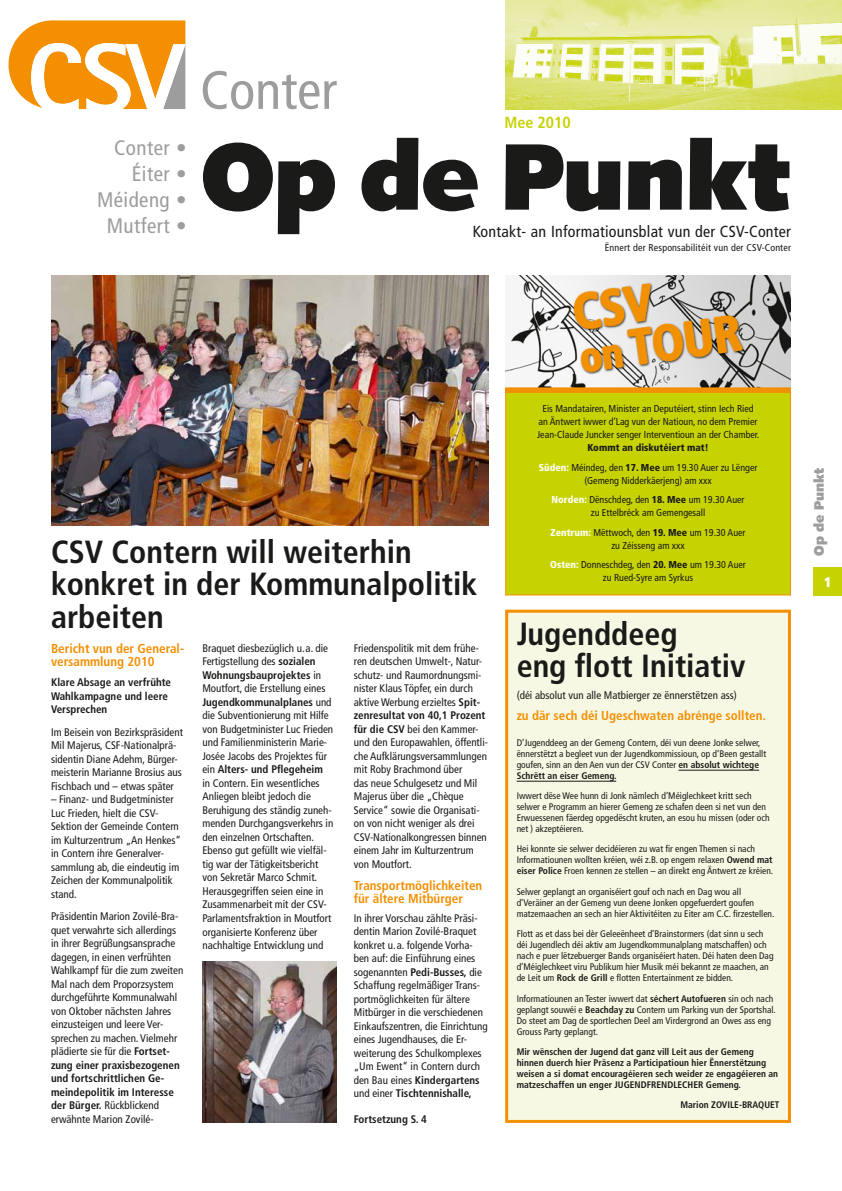
<style>
.page{position:relative;width:842px;height:1191px;background:#fff}
.page>*{position:absolute;margin:0;border:0;box-sizing:border-box;transform-origin:0 0}
.t1{font:900 94.2px "Syntax LT Std";letter-spacing:-.015em;color:#1a1a18}
.t2{font:condensed 54px "Frutiger LT Std";color:#9c9d9d}
.t3{font:700 condensed 32px/32px "Frutiger LT Std";color:#1a1a18}
.t4{font:condensed 21px/26px "Frutiger LT Std";letter-spacing:.02em;color:#9c9d9d;text-align:right}
.t5{font:condensed 16px "Frutiger LT Std";letter-spacing:.015em;color:#1a1a18}
.t6{font:700 condensed 16px "Frutiger LT Std";color:#c7d300}
.t7{font:900 condensed 14px "Frutiger LT Std";color:#fff}
.t8{font:900 13.6px "Syntax LT Std";color:#9c9d9d}
.t9{font:700 condensed 13px/13px "Frutiger LT Std";color:#f38f00}
.t10{font:condensed 11px/13.5px "Frutiger LT Std";color:#1a1a18}
.t11{font:700 condensed 11px/13.5px "Frutiger LT Std";color:#1a1a18}
.t12{font:condensed 10px/19.5px "Frutiger LT Std";color:#1a1a18;text-align:center}
.t13{font:condensed 9.5px/11px "Frutiger LT Std";color:#1a1a18}
.t14{font:700 condensed 9.5px/11px "Frutiger LT Std";color:#1a1a18}
.s1{font-weight:700}
.s2{font-weight:900}
.s3{font-weight:900;color:#fff}
</style>
<div class="page">
<img style="left:51px;top:275px;width:437px;height:251px">
<img style="left:202px;top:961px;width:135px;height:162px">
<div style="left:507px;top:611px;width:282px;height:510px;background:#f7f8e4"></div>
<hr style="left:678px;top:770px;width:81px;height:1px;background:#1a1a18">
<hr style="left:517px;top:781px;width:99px;height:1px;background:#1a1a18">
<div style="left:505px;top:609px;width:286px;height:514px;border:3px solid #f38f00"></div>
<div style="left:814px;top:567px;width:28px;height:28px;background:#c7d300"></div>
<img style="left:505px;top:0;width:337px;height:109px">
<svg style="left:9px;top:20px;width:176px;height:89px"></svg>
<div style="left:506px;top:275px;width:284px;height:320px;background:#c7d300"></div>
<img style="left:506px;top:275px;width:284px;height:117px">
<h3 class="t4" style="left:97px;top:135px;width:91px">Conter •<br>Éiter •<br>Méideng •<br>Mutfert •</h3>
<h2 class="t2" style="left:200px;top:59px;width:138px">Conter</h2>
<h3 class="t6" style="left:504px;top:113px;width:68px">Mee 2010</h3>
<h1 class="t1" style="left:201px;top:121px;width:590px">Op de Punkt</h1>
<h3 class="t5" style="left:473px;top:222px;width:320px">Kontakt- an Informatiounsblat vun der CSV-Conter</h3>
<p class="t12" style="left:605px;top:238px;width:188px">Ënnert der Responsabilitéit vun der CSV-Conter</p>
<h3 class="t3" style="left:51px;top:536px;width:428px">CSV Contern will weiterhin konkret in der Kommunalpolitik arbeiten</h3>
<p class="t10" style="left:202px;top:641px;width:132px">Braquet diesbezüglich u.a. die<br>Fertigstellung des <span class="s1">sozialen<br>Wohnungsbauprojektes</span> in<br>Moutfort, die Erstellung eines<br><span class="s1">Jugendkommunalplanes</span> und die Subventionierung mit Hilfe von Budgetminister Luc Frieden und Familienministerin Marie-<br>Josée Jacobs des Projektes für ein <span class="s1">Alters- und Pflegeheim </span>in Contern. Ein wesentliches<br>Anliegen bleibt jedoch die<br>Beruhigung des ständig zuneh&shy;menden Durchgangsverkehrs in den einzelnen Ortschaften.<br>Ebenso gut gefüllt wie vielfäl&shy;tig war der Tätigkeitsbericht von Sekretär Marco Schmit.<br>Herausgegriffen seien eine in<br>Zusammenarbeit mit der CSV-<br>Parlamentsfraktion in Moutfort organisierte Konferenz über nachhaltige Entwicklung und</p>
<p class="t10" style="left:354px;top:641px;width:136px">Friedenspolitik mit dem frühe&shy;ren deutschen Umwelt-, Natur&shy;schutz- und Raumordnungsmi&shy;nister Klaus Töpfer, ein durch aktive Werbung erzieltes <span class="s1">Spit&shy;zenresultat von 40,1 Prozent für die CSV</span> bei den Kammer&shy;und den Europawahlen, öffentli&shy;che Aufklärungsversammlungen mit Roby Brachmond über<br>das neue Schulgesetz und Mil<br>Majerus über die „Chèque<br>Service“ sowie die Organisati&shy;on von nicht weniger als drei<br>CSV-Nationalkongressen binnen einem Jahr im Kulturzentrum von Moutfort.</p>
<p class="t9" style="left:51px;top:642px;width:135px">Bericht vun der General&shy;versammlung 2010</p>
<p class="t11" style="left:51px;top:675px;width:122px">Klare Absage an verfrühte<br>Wahlkampagne und leere<br>Versprechen</p>
<p class="t10" style="left:51px;top:725px;width:133px">Im Beisein von Bezirkspräsident<br>Mil Majerus, CSF-Nationalprä&shy;sidentin Diane Adehm, Bürger&shy;meisterin Marianne Brosius aus<br>Fischbach und – etwas später</p>
<p class="t10" style="left:51px;top:792px;width:131px">– Finanz- und Budgetminister<br>Luc Frieden, hielt die CSV-<br>Sektion der Gemeinde Contern im Kulturzentrum „An Henkes“ in Contern ihre Generalver&shy;sammlung ab, die eindeutig im<br>Zeichen der Kommunalpolitik stand.</p>
<p class="t10" style="left:51px;top:909px;width:134px">Präsidentin Marion Zovilé-Bra&shy;quet verwahrte sich allerdings in ihrer Begrüßungsansprache dagegen, in einen verfrühten<br>Wahlkampf für die zum zweiten<br>Mal nach dem Proporzsystem durchgeführte Kommunalwahl von Oktober nächsten Jahres einzusteigen und leere Ver&shy;sprechen zu machen. Vielmehr plädierte sie für die <span class="s1">Fortset&shy;zung einer praxisbezogenen und fortschrittlichen Ge&shy;meindepolitik im Interesse der Bürger.</span> Rückblickend erwähnte Marion Zovilé-</p>
<p class="t9" style="left:354px;top:878px;width:130px">Transportmöglichkeiten für ältere Mitbürger</p>
<p class="t10" style="left:354px;top:911px;width:135px">In ihrer Vorschau zählte Präsi&shy;dentin Marion Zovilé-Braquet konkret u.a. folgende Vorha&shy;ben auf: die Einführung eines sogenannten <span class="s1">Pedi-Busses,</span> die<br>Schaffung regelmäßiger Trans&shy;portmöglichkeiten für ältere<br>Mitbürger in die verschiedenen<br>Einkaufszentren, die Einrichtung eines Jugendhauses, die Er&shy;weiterung des Schulkomplexes „Um Ewent“ in Contern durch den Bau eines <span class="s1">Kindergartens </span>und einer <span class="s1">Tischtennishalle,</span></p>
<p class="t11" style="left:354px;top:1112px;width:74px">Fortsetzung S. 4</p>
<p class="t12" style="left:537px;top:402px;width:224px;line-height:13px">Eis Mandatairen, Minister an Deputéiert, stinn Iech Ried an Äntwert iwwer d’Lag vun der Natioun, no dem Premier<br>Jean-Claude Juncker senger Interventioun an der Chamber.</p>
<p class="t12" style="left:539px;top:438px;width:220px"><span class="s2">Kommt an diskutéiert mat!<br></span><span class="s3">Süden:</span> Méindeg, den <span class="s2">17. Mee</span> um 19.30 Auer zu Lënger</p>
<p class="t12" style="left:552px;top:470px;width:194px">(Gemeng Nidderkäerjeng) am xxx<br><span class="s3">Norden:</span> Dënschdeg, den <span class="s2">18. Mee</span> um 19.30 Auer</p>
<p class="t12" style="left:551px;top:503px;width:196px">zu Ettelbréck am Gemengesall<br><span class="s3">Zentrum:</span> Mëttwoch, den <span class="s2">19. Mee</span> um 19.30 Auer</p>
<p class="t12" style="left:550px;top:535px;width:197px">zu Zéisseng am xxx<br><span class="s3">Osten:</span> Donneschdeg, den <span class="s2">20. Mee</span> um 19.30 Auer</p>
<p class="t12" style="left:603px;top:568px;width:92px">zu Rued-Syre am Syrkus</p>
<h3 class="t3" style="left:517px;top:618px;width:230px">Jugenddeeg<br>eng flott Initiativ</h3>
<p class="t10" style="left:517px;top:688px;width:222px">(déi absolut vun alle Matbierger ze ënnerstëtzen ass)</p>
<p class="t9" style="left:517px;top:709px;width:251px">zu där sech déi Ugeschwaten abrénge sollten.</p>
<p class="t13" style="left:517px;top:737px;width:251px">D’Jugenddeeg an der Gemeng Contern, déi vun deene Jonke selwer, ënnerstëtzt a begleet vun der Jugendkommissioun, op d’Been gestallt goufen, sinn an den Aen vun der CSV Conter <span class="s1">en absolut wichtege Schrëtt an eiser Gemeng.</span></p>
<p class="t13" style="left:517px;top:790px;width:255px">Iwwert dëse Wee hunn di Jonk nämlech d’Méiglechkeet kritt sech selwer e Programm an hierer Gemeng ze schafen deen si net vun den Erwuessenen fäerdeg opgedëscht kruten, an esou hu missen (oder och net ) akzeptéieren.</p>
<p class="t13" style="left:517px;top:843px;width:258px">Hei konnte sie selwer decidéieren zu wat fir engen Themen si nach<br>Informatiounen wollten kréien, wéi z.B. op engem relaxen <span class="s1">Owend mat eiser Police</span> Froen kennen ze stellen – an direkt eng Äntwert ze kréien.</p>
<p class="t13" style="left:517px;top:886px;width:259px">Selwer geplangt an organiséiert gouf och nach en Dag wou all d’Veräiner an der Gemeng vun deene Jonken opgefuerdert goufen matzemaachen an sech an hier Aktivitéiten zu Eiter am C.C. firzestellen.</p>
<p class="t13" style="left:517px;top:928px;width:258px">Flott as et dass bei dèr Geleeënheet d’Brainstormers (dat sinn u sech déi Jugendlech déi aktiv am Jugendkommunalplang matschaffen) och nach e puer lëtzebuerger Bands organiséiert haten. Déi haten deen Dag d’Méiglechkeet viru Publikum hier Musik méi bekannt ze maachen, an de Leit um <span class="s1">Rock de Grill</span> e flotten Entertainment ze bidden.</p>
<p class="t13" style="left:517px;top:992px;width:261px">Informatiounen an Tester iwwert dat <span class="s1">séchert Autofueren</span> sin och nach geplangt souwéi e <span class="s1">Beachday zu</span> Contern um Parking vun der Sportshal.<br>Do steet am Dag de sportlechen Deel am Virdergrond an Owes ass eng Grouss Party geplangt.</p>
<p class="t14" style="left:517px;top:1046px;width:263px">Mir wënschen der Jugend dat ganz vill Leit aus der Gemeng hinnen duerch hier Präsenz a Participatioun hier Ënnerstëtzung weisen a si domat encouragéieren sech weider ze engagéieren an matzeschaffen un enger JUGENDFRENDLECHER Gemeng.</p>
<p class="t14" style="left:680px;top:1099px;width:101px">Marion ZOVILE-BRAQUET</p>
<p class="t8" style="left:811px;top:556px;width:90px;rotate:-90deg">Op de Punkt</p>
<p class="t7" style="left:824px;top:573px;width:9px">1</p>
</div>
